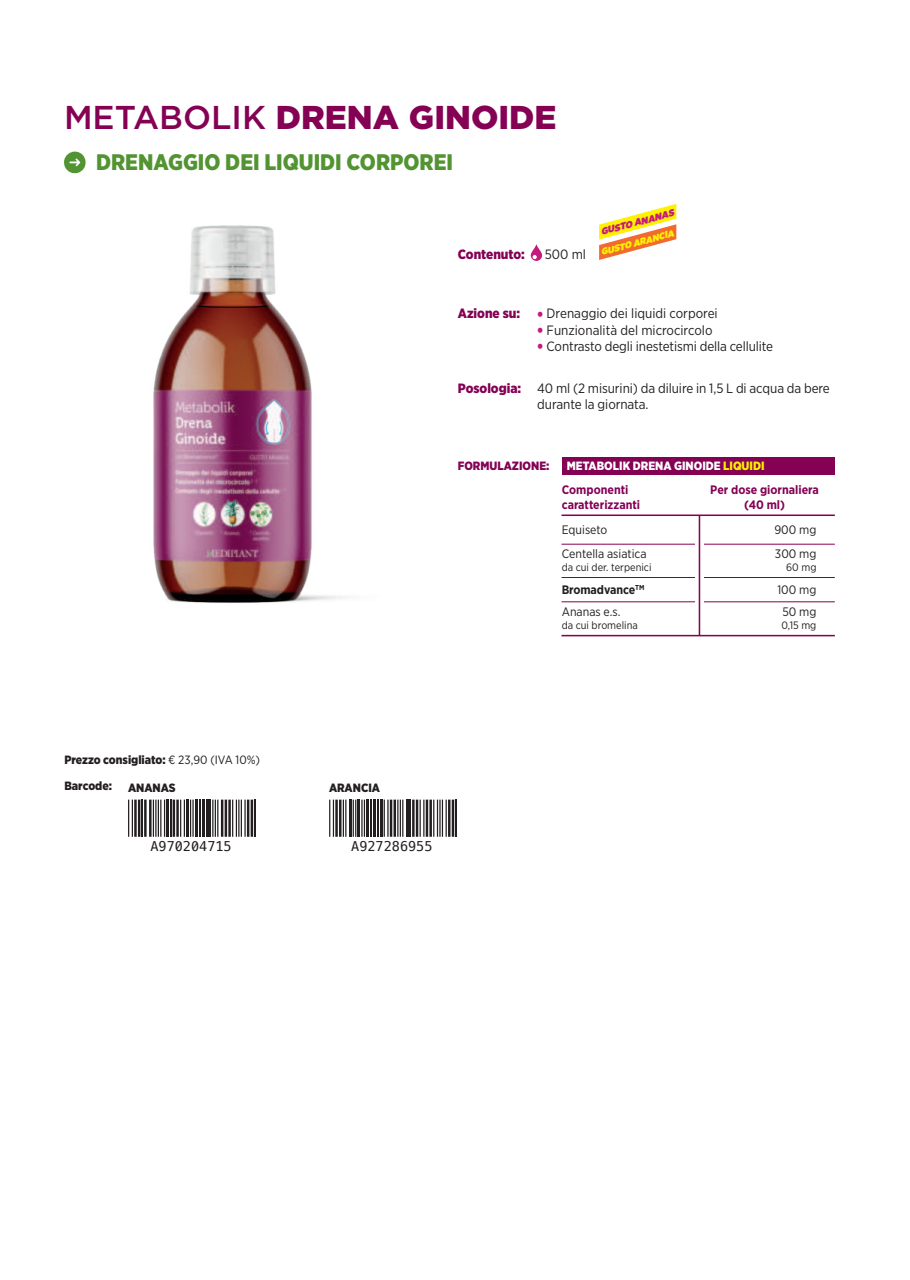
<style>
.page{position:relative;width:910px;height:1280px;background:#fff}
.page>*{position:absolute;margin:0;border:0;box-sizing:border-box;transform-origin:0 0}
.t1{font:900 33px "Gotham";color:#840154}
.t2{font:900 22.5px "Gotham Narrow";color:#539432}
.t3{font:13.5px/16.2px "Gotham Narrow";letter-spacing:-.005em;color:#231f20}
.t4{font:900 13.5px "Gotham Narrow";color:#840154}
.t5{font:13.5px "Menlo";color:#231f20}
.t6{font:12.3px "Gotham Narrow";color:#231f20}
.t7{font:700 12.3px/14.7px "Gotham Narrow";color:#840154}
.t8{font:700 12.3px "Gotham Narrow";letter-spacing:-.01em;color:#231f20}
.t9{font:900 12px/26.1px "Gotham Narrow";color:#231f20}
.t10{font:900 12px "Gotham Narrow";color:#fff}
.t11{font:900 12px "Gotham Narrow";color:#840154}
.t12{font:10.8px "Gotham Narrow";color:#231f20}
.t13{font:italic 900 9.6px "Gotham Narrow";color:#c7197d;scale:1.07 1}
.t14{font:italic 900 9.15px "Gotham Narrow";color:#fff101;scale:1.07 1}
.s1{font-weight:500}
.s2{font-weight:900;color:#c7197d}
.s3{color:#fff101}
.s4{font-weight:400}
</style>
<div class="page">
<img style="left:153px;top:225px;width:194px;height:378px">
<svg style="left:64px;top:152px;width:22px;height:22px"></svg>
<div style="left:562px;top:457px;width:273px;height:17px;background:#840154"></div>
<svg style="left:530px;top:244px;width:12px;height:17px"></svg>
<svg style="left:599px;top:204px;width:77px;height:56px"></svg>
<hr style="left:561px;top:577px;width:274px;height:1px;background:#840154">
<hr style="left:561px;top:544px;width:274px;height:1px;background:#840154">
<hr style="left:561px;top:601px;width:274px;height:1px;background:#840154">
<svg style="left:695px;top:531px;width:9px;height:78px"></svg>
<hr style="left:561px;top:514px;width:274px;height:2px;background:#840154">
<hr style="left:699px;top:515px;width:1px;height:121px;background:#840154">
<hr style="left:561px;top:635px;width:274px;height:1px;background:#840154">
<hr style="left:128px;top:800px;width:1px;height:37px;background:#231f20">
<hr style="left:132px;top:800px;width:1px;height:37px;background:#231f20">
<hr style="left:134px;top:800px;width:3px;height:37px;background:#231f20">
<hr style="left:138px;top:800px;width:2px;height:37px;background:#231f20">
<hr style="left:142px;top:800px;width:1px;height:37px;background:#231f20">
<hr style="left:144px;top:800px;width:3px;height:37px;background:#231f20">
<hr style="left:149px;top:800px;width:3px;height:37px;background:#231f20">
<hr style="left:153px;top:800px;width:1px;height:37px;background:#231f20">
<hr style="left:155px;top:800px;width:2px;height:37px;background:#231f20">
<hr style="left:158px;top:800px;width:1px;height:37px;background:#231f20">
<hr style="left:160px;top:800px;width:1px;height:37px;background:#231f20">
<hr style="left:164px;top:800px;width:1px;height:37px;background:#231f20">
<hr style="left:166px;top:800px;width:3px;height:37px;background:#231f20">
<hr style="left:170px;top:800px;width:1px;height:37px;background:#231f20">
<hr style="left:173px;top:800px;width:2px;height:37px;background:#231f20">
<hr style="left:176px;top:800px;width:3px;height:37px;background:#231f20">
<hr style="left:180px;top:800px;width:1px;height:37px;background:#231f20">
<hr style="left:184px;top:800px;width:1px;height:37px;background:#231f20">
<hr style="left:186px;top:800px;width:3px;height:37px;background:#231f20">
<hr style="left:190px;top:800px;width:1px;height:37px;background:#231f20">
<hr style="left:192px;top:800px;width:2px;height:37px;background:#231f20">
<hr style="left:195px;top:800px;width:2px;height:37px;background:#231f20">
<hr style="left:200px;top:800px;width:1px;height:37px;background:#231f20">
<hr style="left:202px;top:800px;width:3px;height:37px;background:#231f20">
<hr style="left:206px;top:800px;width:1px;height:37px;background:#231f20">
<hr style="left:209px;top:800px;width:2px;height:37px;background:#231f20">
<hr style="left:212px;top:800px;width:1px;height:37px;background:#231f20">
<hr style="left:215px;top:800px;width:1px;height:37px;background:#231f20">
<hr style="left:217px;top:800px;width:1px;height:37px;background:#231f20">
<hr style="left:221px;top:800px;width:2px;height:37px;background:#231f20">
<hr style="left:225px;top:800px;width:2px;height:37px;background:#231f20">
<hr style="left:228px;top:800px;width:3px;height:37px;background:#231f20">
<hr style="left:232px;top:800px;width:1px;height:37px;background:#231f20">
<hr style="left:236px;top:800px;width:1px;height:37px;background:#231f20">
<hr style="left:238px;top:800px;width:1px;height:37px;background:#231f20">
<hr style="left:241px;top:800px;width:1px;height:37px;background:#231f20">
<hr style="left:244px;top:800px;width:2px;height:37px;background:#231f20">
<hr style="left:247px;top:800px;width:2px;height:37px;background:#231f20">
<hr style="left:251px;top:800px;width:2px;height:37px;background:#231f20">
<hr style="left:254px;top:800px;width:2px;height:37px;background:#231f20">
<hr style="left:329px;top:800px;width:1px;height:37px;background:#231f20">
<hr style="left:333px;top:800px;width:1px;height:37px;background:#231f20">
<hr style="left:335px;top:800px;width:3px;height:37px;background:#231f20">
<hr style="left:339px;top:800px;width:2px;height:37px;background:#231f20">
<hr style="left:343px;top:800px;width:1px;height:37px;background:#231f20">
<hr style="left:345px;top:800px;width:1px;height:37px;background:#231f20">
<hr style="left:349px;top:800px;width:2px;height:37px;background:#231f20">
<hr style="left:353px;top:800px;width:1px;height:37px;background:#231f20">
<hr style="left:355px;top:800px;width:1px;height:37px;background:#231f20">
<hr style="left:358px;top:800px;width:2px;height:37px;background:#231f20">
<hr style="left:361px;top:800px;width:2px;height:37px;background:#231f20">
<hr style="left:364px;top:800px;width:1px;height:37px;background:#231f20">
<hr style="left:366px;top:800px;width:3px;height:37px;background:#231f20">
<hr style="left:370px;top:800px;width:1px;height:37px;background:#231f20">
<hr style="left:374px;top:800px;width:2px;height:37px;background:#231f20">
<hr style="left:377px;top:800px;width:2px;height:37px;background:#231f20">
<hr style="left:380px;top:800px;width:2px;height:37px;background:#231f20">
<hr style="left:384px;top:800px;width:1px;height:37px;background:#231f20">
<hr style="left:387px;top:800px;width:2px;height:37px;background:#231f20">
<hr style="left:390px;top:800px;width:2px;height:37px;background:#231f20">
<hr style="left:394px;top:800px;width:2px;height:37px;background:#231f20">
<hr style="left:397px;top:800px;width:1px;height:37px;background:#231f20">
<hr style="left:400px;top:800px;width:1px;height:37px;background:#231f20">
<hr style="left:402px;top:800px;width:1px;height:37px;background:#231f20">
<hr style="left:406px;top:800px;width:2px;height:37px;background:#231f20">
<hr style="left:410px;top:800px;width:1px;height:37px;background:#231f20">
<hr style="left:412px;top:800px;width:3px;height:37px;background:#231f20">
<hr style="left:416px;top:800px;width:2px;height:37px;background:#231f20">
<hr style="left:420px;top:800px;width:1px;height:37px;background:#231f20">
<hr style="left:423px;top:800px;width:1px;height:37px;background:#231f20">
<hr style="left:426px;top:800px;width:2px;height:37px;background:#231f20">
<hr style="left:429px;top:800px;width:3px;height:37px;background:#231f20">
<hr style="left:433px;top:800px;width:1px;height:37px;background:#231f20">
<hr style="left:437px;top:800px;width:1px;height:37px;background:#231f20">
<hr style="left:439px;top:800px;width:2px;height:37px;background:#231f20">
<hr style="left:442px;top:800px;width:1px;height:37px;background:#231f20">
<hr style="left:446px;top:800px;width:1px;height:37px;background:#231f20">
<hr style="left:448px;top:800px;width:2px;height:37px;background:#231f20">
<hr style="left:452px;top:800px;width:2px;height:37px;background:#231f20">
<hr style="left:455px;top:800px;width:2px;height:37px;background:#231f20">
<h1 class="t1" style="left:64px;top:103px;width:494px"><span class="s1">METABOLIK</span> DRENA GINOIDE</h1>
<h2 class="t2" style="left:96px;top:150px;width:358px">DRENAGGIO DEI LIQUIDI CORPOREI</h2>
<p class="t4" style="left:458px;top:247px;width:69px">Contenuto:</p>
<p class="t3" style="left:545px;top:247px;width:43px">500 ml</p>
<p class="t13" style="left:600px;top:228px;width:72px;rotate:-15deg">GUSTO ANANAS</p>
<p class="t14" style="left:600px;top:248px;width:72px;rotate:-15deg">GUSTO ARANCIA</p>
<p class="t4" style="left:458px;top:306px;width:64px">Azione su:</p>
<p class="t4" style="left:458px;top:381px;width:65px">Posologia:</p>
<p class="t3" style="left:537px;top:306px;width:182px"><span class="s2">•</span> Drenaggio dei liquidi corporei</p>
<p class="t3" style="left:537px;top:322px;width:177px"><span class="s2">•</span> Funzionalità del microcircolo</p>
<p class="t3" style="left:537px;top:339px;width:237px"><span class="s2">•</span> Contrasto degli inestetismi della cellulite</p>
<p class="t3" style="left:537px;top:380px;width:294px">40 ml (2 misurini) da diluire in 1,5 L di acqua da bere durante la giornata.</p>
<p class="t11" style="left:458px;top:459px;width:93px">FORMULAZIONE:</p>
<p class="t10" style="left:567px;top:459px;width:199px">METABOLIK DRENA GINOIDE <span class="s3">LIQUIDI</span></p>
<p class="t7" style="left:562px;top:483px;width:80px">Componenti caratterizzanti</p>
<p class="t7" style="left:710px;top:483px;width:110px;text-align:center">Per dose giornaliera (40 ml)</p>
<p class="t6" style="left:562px;top:524px;width:47px">Equiseto</p>
<p class="t6" style="left:774px;top:524px;width:44px">900 mg</p>
<p class="t6" style="left:562px;top:548px;width:86px">Centella asiatica</p>
<p class="t12" style="left:562px;top:562px;width:91px">da cui der. terpenici</p>
<p class="t6" style="left:562px;top:606px;width:60px">Ananas e.s.</p>
<p class="t12" style="left:562px;top:620px;width:78px">da cui bromelina</p>
<p class="t6" style="left:775px;top:548px;width:43px">300 mg</p>
<p class="t12" style="left:786px;top:562px;width:32px">60 mg</p>
<p class="t6" style="left:782px;top:606px;width:36px">50 mg</p>
<p class="t12" style="left:781px;top:620px;width:36px">0,15 mg</p>
<p class="t8" style="left:562px;top:584px;width:84px">Bromadvance<sup>TM</sup></p>
<p class="t6" style="left:777px;top:584px;width:41px">100 mg</p>
<p class="t9" style="left:64px;top:747px;width:197px">Prezzo consigliato: <span class="s4">€ 23,90 (IVA 10%)<br></span>Barcode:</p>
<p class="t9" style="left:128px;top:775px;width:49px">ANANAS</p>
<p class="t9" style="left:329px;top:775px;width:53px">ARANCIA</p>
<p class="t5" style="left:150px;top:838px;width:83px">A970204715</p>
<p class="t5" style="left:351px;top:838px;width:83px">A927286955</p>
</div>
